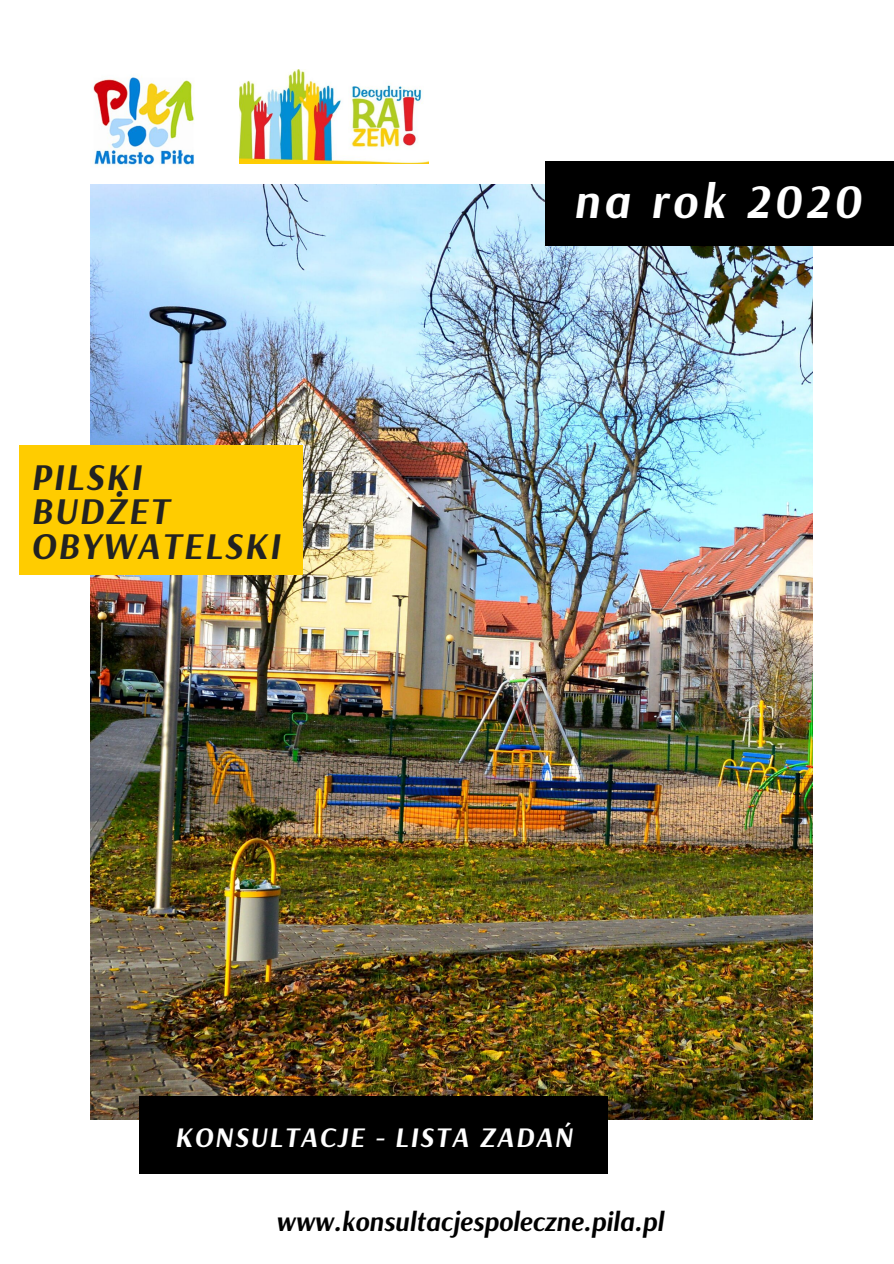
<style>
.page{position:relative;width:894px;height:1264px;background:#fff}
.page>*{position:absolute;margin:0;border:0;box-sizing:border-box;transform-origin:0 0}
.t1{font:italic 700 48px "Arsenal";letter-spacing:.09em;color:#fff}
.t2{font:italic 700 37.65px/35px "Arsenal";letter-spacing:.045em;color:#222}
.t3{font:italic 700 28.2px "Arsenal";letter-spacing:.06em;color:#fff}
.t4{font:italic 700 27px "Arsenal";color:#000}
</style>
<div class="page">
<img style="left:90px;top:184px;width:722px;height:935px">
<div style="left:20px;top:445px;width:283px;height:129px;background:#fc0"></div>
<div style="left:544px;top:162px;width:349px;height:83px;background:#000"></div>
<div style="left:139px;top:1096px;width:468px;height:77px;background:#000"></div>
<img style="left:239px;top:69px;width:189px;height:95px">
<img style="left:93px;top:77px;width:102px;height:90px">
<h2 class="t2" style="left:31px;top:458px;width:251px">PILSKI<br>BUDŻET<br>OBYWATELSKI</h2>
<h1 class="t1" style="left:573px;top:170px;width:289px">na rok 2020</h1>
<p class="t3" style="left:175px;top:1118px;width:399px">KONSULTACJE - LISTA ZADAŃ</p>
<p class="t4" style="left:276px;top:1203px;width:389px">www.konsultacjespoleczne.pila.pl</p>
</div>
